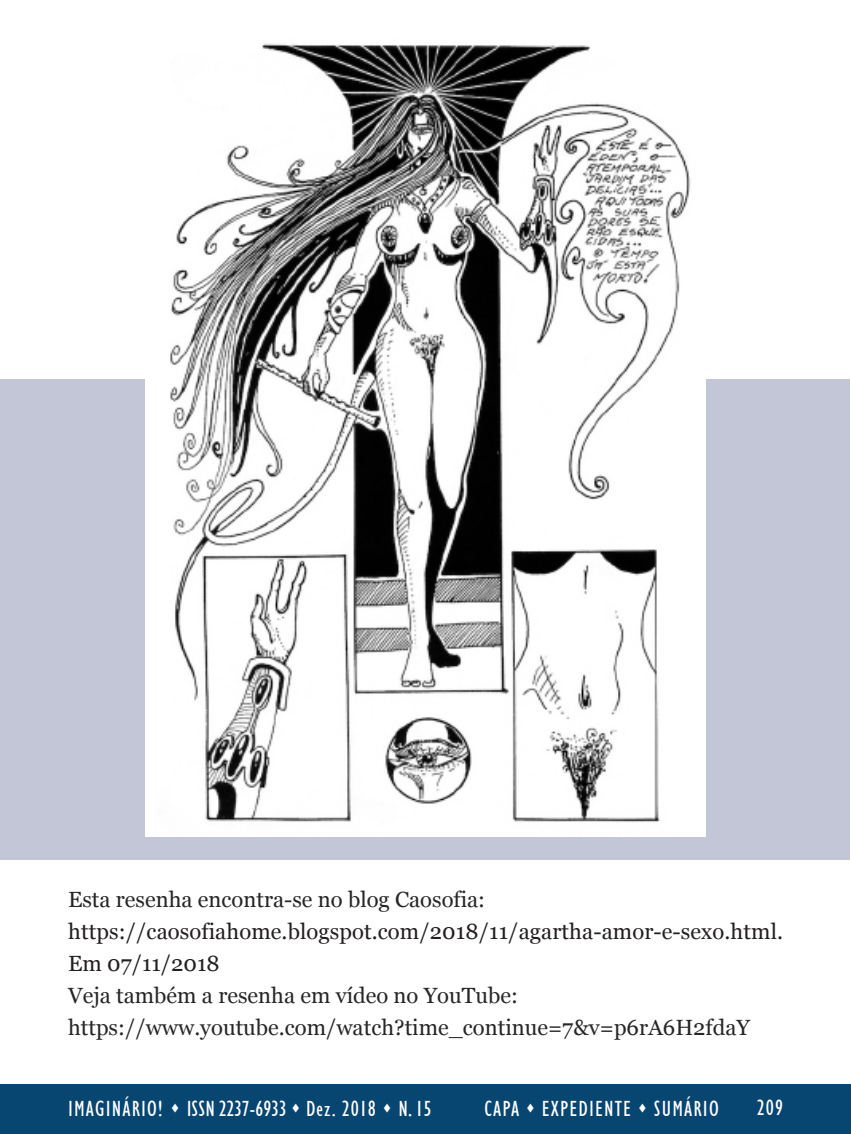
<style>
.page{position:relative;width:851px;height:1134px;background:#fff}
.page>*{position:absolute;margin:0;border:0;box-sizing:border-box;transform-origin:0 0}
.t1{font:22px/32px "Georgia";color:#262626}
.t2{font:22px/32px "Georgia";letter-spacing:.005em;color:#231f20}
.t3{font:condensed 22px "Humanist 521 BT";letter-spacing:.05em;color:#fff}
</style>
<div class="page">
<div style="left:0;top:1084px;width:850px;height:50px;background:#084672"></div>
<div style="left:0;top:380px;width:850px;height:480px;background:#c3c6d6"></div>
<img style="left:145px;top:43px;width:560px;height:793px">
<p class="t1" style="left:68px;top:884px;width:418px">Esta resenha encontra-se no blog Caosofia:</p>
<p class="t2" style="left:68px;top:916px;width:716px">https://caosofiahome.blogspot.com/2018/11/agartha-amor-e-sexo.html.<br>Em 07/11/2018</p>
<p class="t1" style="left:68px;top:980px;width:683px">Veja também a resenha em vídeo no YouTube: https://www.youtube.com/watch?time_continue=7&amp;v=p6rA6H2fdaY</p>
<p class="t3" style="left:68px;top:1095px;width:365px">IMAGINÁRIO! ▲ ISSN 2237-6933 ▲ Dez. 2018 ▲ N. 15</p>
<p class="t3" style="left:484px;top:1095px;width:236px">CAPA ▲ EXPEDIENTE ▲ SUMÁRIO</p>
<p class="t3" style="left:756px;top:1095px;width:27px">209</p>
</div>
